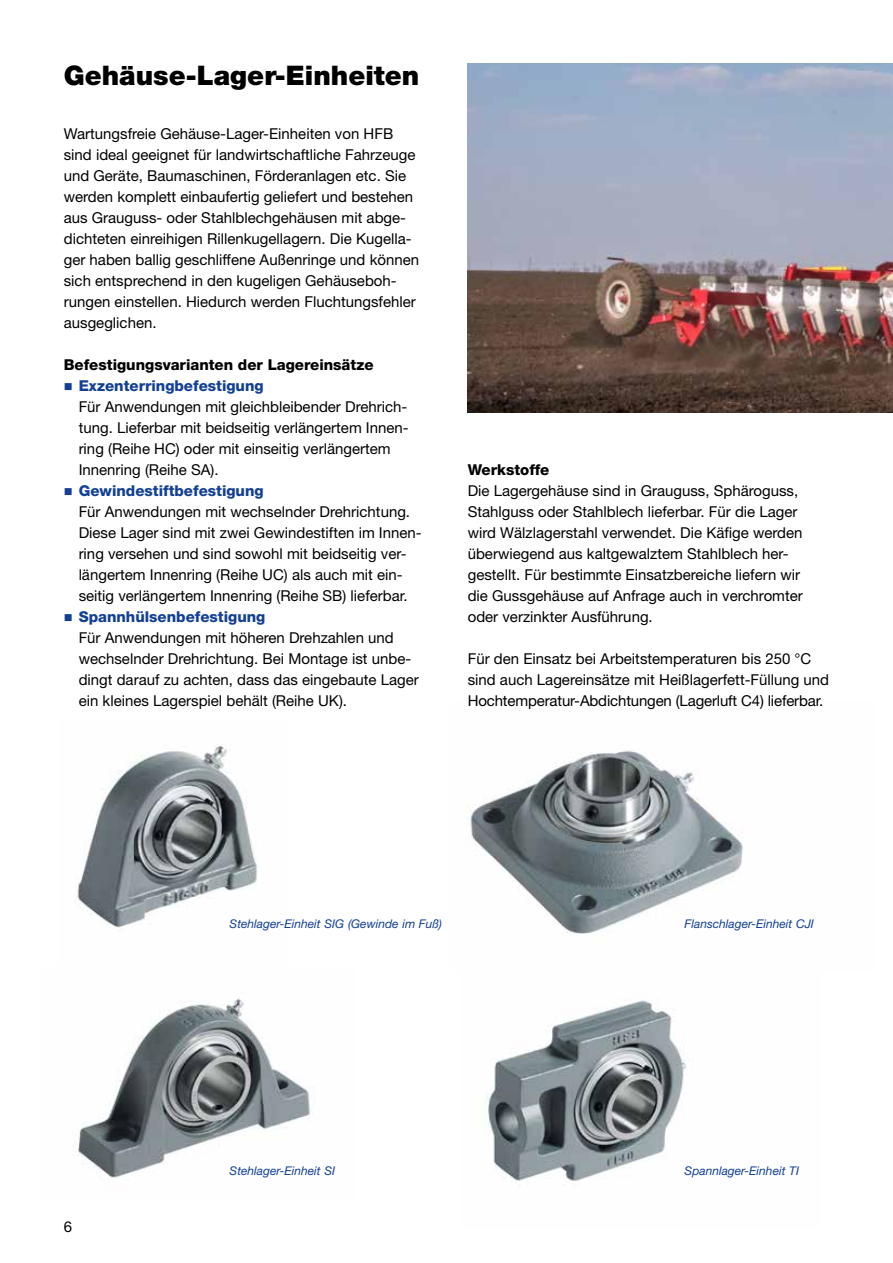
<style>
.page{position:relative;width:893px;height:1263px;background:#fff}
.page>*{position:absolute;margin:0;border:0;box-sizing:border-box;transform-origin:0 0}
.t1{font:900 27px "Helvetica Neue";color:#000}
.t2{font:15px/21px "Helvetica Neue";color:#000}
.t3{font:800 15px "Helvetica Neue";color:#000}
.t4{font:italic 12px "Helvetica Neue";color:#134094}
.s1{color:#134094}
.s2{font-weight:800;color:#134094}
</style>
<div class="page">
<img style="left:78px;top:998px;width:235px;height:180px">
<img style="left:77px;top:744px;width:180px;height:184px">
<img style="left:486px;top:1000px;width:201px;height:181px">
<img style="left:467px;top:750px;width:276px;height:184px">
<img style="left:468px;top:64px;width:425px;height:348px">
<h1 class="t1" style="left:64px;top:59px;width:357px">Gehäuse-Lager-Einheiten</h1>
<p class="t2" style="left:64px;top:123px;width:357px">Wartungsfreie Gehäuse-Lager-Einheiten von HFB sind ideal geeignet für landwirtschaftliche Fahrzeuge und Geräte, Baumaschinen, Förderanlagen etc. Sie werden komplett einbaufertig geliefert und bestehen aus Grauguss- oder Stahlblechgehäusen mit abge&shy;dichteten einreihigen Rillenkugellagern. Die Kugella&shy;ger haben ballig geschliffene Außenringe und können sich entsprechend in den kugeligen Gehäuseboh&shy;rungen einstellen. Hiedurch werden Fluchtungsfehler ausgeglichen.</p>
<p class="t3" style="left:64px;top:356px;width:311px">Befestigungsvarianten der Lagereinsätze</p>
<p class="t2" style="left:79px;top:375px;width:332px;text-indent:-15px"><span class="s1">■</span> <span class="s2">Exzenterringbefestigung<br></span>Für Anwendungen mit gleichbleibender Drehrich&shy;tung. Lieferbar mit beidseitig verlängertem Innen&shy;ring (Reihe HC) oder mit einseitig verlängertem Innenring (Reihe SA).</p>
<p class="t2" style="left:79px;top:480px;width:345px;text-indent:-15px"><span class="s1">■</span> <span class="s2">Gewindestiftbefestigung<br></span>Für Anwendungen mit wechselnder Drehrichtung.<br>Diese Lager sind mit zwei Gewindestiften im Innen&shy;ring versehen und sind sowohl mit beidseitig ver&shy;längertem Innenring (Reihe UC) als auch mit ein&shy;seitig verlängertem Innenring (Reihe SB) lieferbar.</p>
<p class="t2" style="left:79px;top:606px;width:342px;text-indent:-15px"><span class="s1">■</span> <span class="s2">Spannhülsenbefestigung<br></span>Für Anwendungen mit höheren Drehzahlen und wechselnder Drehrichtung. Bei Montage ist unbe&shy;dingt darauf zu achten, dass das eingebaute Lager ein kleines Lagerspiel behält (Reihe UK).</p>
<p class="t3" style="left:468px;top:461px;width:83px">Werkstoffe</p>
<p class="t2" style="left:468px;top:480px;width:337px">Die Lagergehäuse sind in Grauguss, Sphäroguss, Stahlguss oder Stahlblech lieferbar. Für die Lager wird Wälzlagerstahl verwendet. Die Käfige werden überwiegend aus kaltgewalztem Stahlblech her&shy;gestellt. Für bestimmte Einsatzbereiche liefern wir die Gussgehäuse auf Anfrage auch in verchromter oder verzinkter Ausführung.</p>
<p class="t2" style="left:468px;top:648px;width:363px">Für den Einsatz bei Arbeitstemperaturen bis 250 °C sind auch Lagereinsätze mit Heißlagerfett-Füllung und<br>Hochtemperatur-Abdichtungen (Lagerluft C4) lieferbar.</p>
<p class="t4" style="left:230px;top:916px;width:214px">Stehlager-Einheit SIG (Gewinde im Fuß)</p>
<p class="t4" style="left:685px;top:916px;width:131px">Flanschlager-Einheit CJI</p>
<p class="t2" style="left:64px;top:1215px;width:10px">6</p>
<p class="t4" style="left:230px;top:1163px;width:107px">Stehlager-Einheit SI</p>
<p class="t4" style="left:685px;top:1163px;width:116px">Spannlager-Einheit TI</p>
</div>
